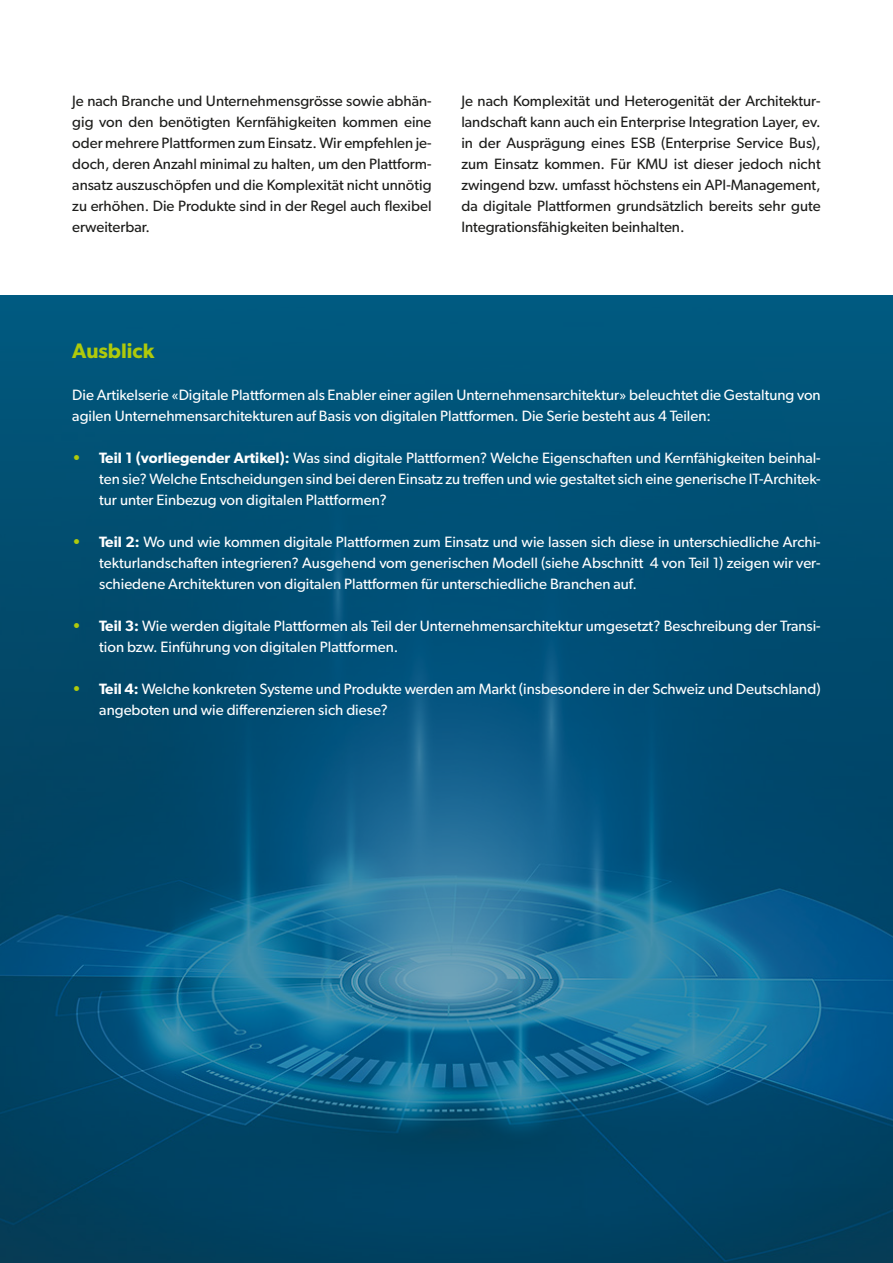
<style>
.page{position:relative;width:893px;height:1263px;background:#fff}
.page>*{position:absolute;margin:0;border:0;box-sizing:border-box;transform-origin:0 0}
.t1{font:600 21px "Gibson";color:#afca0b}
.t2{font:15px/21px "Gibson";color:#fff}
.t3{font:15px/21px "Gibson";color:#1d1d1b;text-align:justify}
.s1{font-weight:600;color:#afca0b}
.s2{font-weight:600}
</style>
<div class="page">
<img style="left:0;top:295px;width:893px;height:968px">
<p class="t3" style="left:72px;top:90px;width:361px">Je nach Branche und Unternehmensgrösse sowie abhän&shy;gig von den benötigten Kernfähigkeiten kommen eine oder mehrere Plattformen zum Einsatz. Wir empfehlen je&shy;doch, deren Anzahl minimal zu halten, um den Plattform&shy;ansatz auszuschöpfen und die Komplexität nicht unnötig zu erhöhen. Die Produkte sind in der Regel auch flexibel erweiterbar.</p>
<p class="t3" style="left:461px;top:90px;width:361px">Je nach Komplexität und Heterogenität der Architektur&shy;landschaft kann auch ein Enterprise Integration Layer, ev. in der Ausprägung eines ESB (Enterprise Service Bus), zum Einsatz kommen. Für KMU ist dieser jedoch nicht zwingend bzw. umfasst höchstens ein API-Management, da digitale Plattformen grundsätzlich bereits sehr gute Integrationsfähigkeiten beinhalten.</p>
<p class="t1" style="left:72px;top:338px;width:84px">Ausblick</p>
<p class="t2" style="left:72px;top:384px;width:750px">Die Artikelserie «Digitale Plattformen als Enabler einer agilen Unternehmensarchitektur» beleuchtet die Gestaltung von agilen Unternehmensarchitekturen auf Basis von digitalen Plattformen. Die Serie besteht aus 4 Teilen:</p>
<p class="t2" style="left:99px;top:447px;width:723px;text-align:justify;text-indent:-27px"><span class="s1">•</span> <span class="s2">Teil 1 (vorliegender Artikel):</span> Was sind digitale Plattformen? Welche Eigenschaften und Kernfähigkeiten beinhal&shy;ten sie? Welche Entscheidungen sind bei deren Einsatz zu treffen und wie gestaltet sich eine generische IT-Architek&shy;tur unter Einbezug von digitalen Plattformen?</p>
<p class="t2" style="left:99px;top:531px;width:723px;text-align:justify;text-indent:-27px"><span class="s1">•</span> <span class="s2">Teil 2:</span> Wo und wie kommen digitale Plattformen zum Einsatz und wie lassen sich diese in unterschiedliche Archi&shy;tekturlandschaften integrieren? Ausgehend vom generischen Modell (siehe Abschnitt 4 von Teil 1) zeigen wir ver&shy;schiedene Architekturen von digitalen Plattformen für unterschiedliche Branchen auf.</p>
<p class="t2" style="left:99px;top:615px;width:723px;text-indent:-27px"><span class="s1">•</span> <span class="s2">Teil 3:</span> Wie werden digitale Plattformen als Teil der Unternehmensarchitektur umgesetzt? Beschreibung der Transi&shy;tion bzw. Einführung von digitalen Plattformen.</p>
<p class="t2" style="left:99px;top:678px;width:723px;text-indent:-27px"><span class="s1">•</span> <span class="s2">Teil 4:</span> Welche konkreten Systeme und Produkte werden am Markt (insbesondere in der Schweiz und Deutschland) angeboten und wie differenzieren sich diese?</p>
</div>
